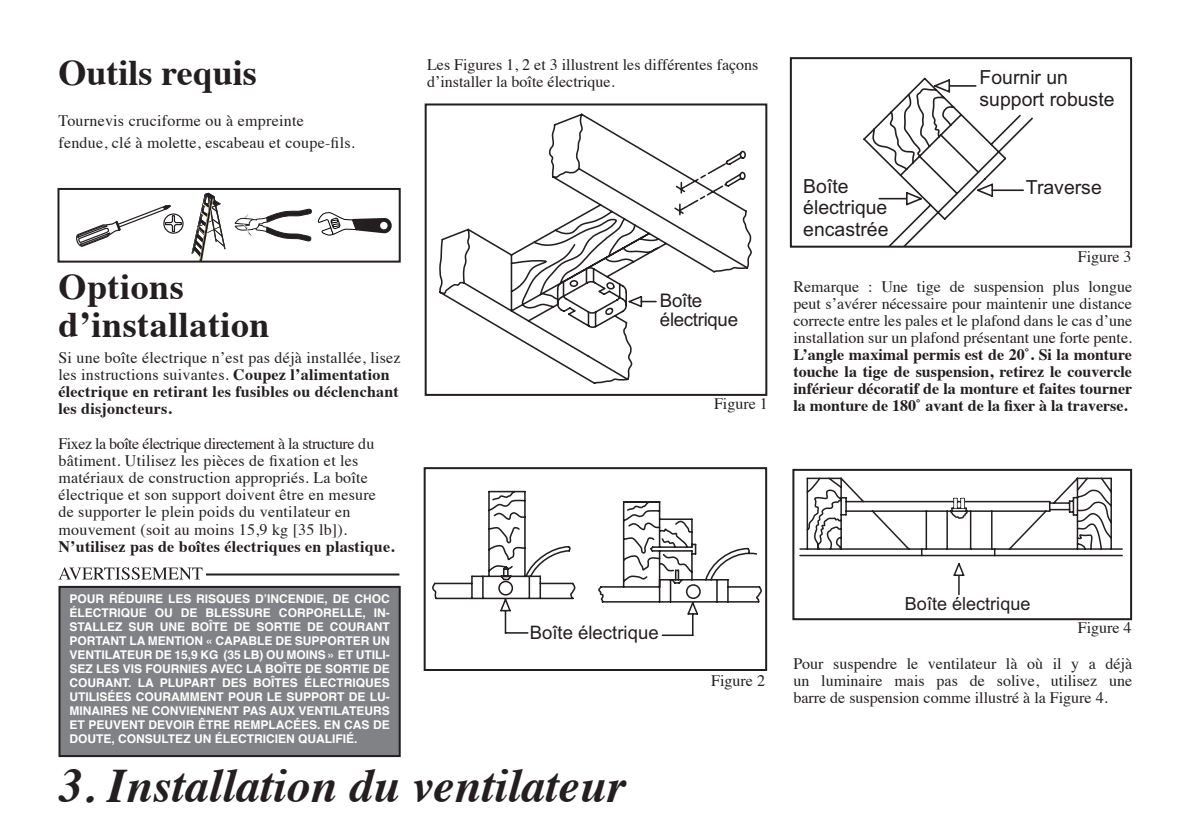
<style>
.page{position:relative;width:1190px;height:823px;background:#fff}
.page>*{position:absolute;margin:0;border:0;box-sizing:border-box;transform-origin:0 0}
.t1{font:italic 700 48px "Times";color:#231f20}
.t2{font:700 36px/38px "Times";letter-spacing:.015em;color:#231f20}
.t3{font:19.4px/21px "Arial";color:#231f20}
.t4{font:18.8px/18.8px "Arial";letter-spacing:-.02em;color:#231f20}
.t5{font:18.6px "Arial";color:#231f20}
.t6{font:18px "Arial";color:#231f20}
.t7{font:16px/17px "Times";letter-spacing:.015em;color:#231f20}
.t8{font:700 16px/17.2px "Times";letter-spacing:.015em;color:#231f20}
.t9{font:700 12px/14px "Helvetica";color:#fff;text-align:justify}
.s1{font-weight:400}
</style>
<div class="page">
<svg style="left:439px;top:114px;width:313px;height:270px"></svg>
<div style="left:424px;top:103px;width:343px;height:293px;border:2px solid #231f20"></div>
<svg style="left:432px;top:490px;width:330px;height:146px"></svg>
<div style="left:423px;top:467px;width:344px;height:203px;border:2px solid #231f20"></div>
<svg style="left:863px;top:77px;width:170px;height:167px"></svg>
<div style="left:790px;top:57px;width:342px;height:190px;border:2px solid #231f20"></div>
<svg style="left:799px;top:477px;width:323px;height:119px"></svg>
<div style="left:792px;top:468px;width:340px;height:152px;border:2px solid #231f20"></div>
<div style="left:59px;top:586px;width:341px;height:169px;background:#808285"></div>
<div style="left:58px;top:585px;width:343px;height:171px;border:2px solid #231f20"></div>
<hr style="left:206px;top:573px;width:193px;height:2px;background:#231f20">
<svg style="left:192px;top:193px;width:33px;height:66px"></svg>
<svg style="left:76px;top:204px;width:108px;height:43px"></svg>
<svg style="left:234px;top:208px;width:78px;height:34px"></svg>
<svg style="left:318px;top:212px;width:74px;height:24px"></svg>
<div style="left:57px;top:188px;width:344px;height:74px;border:2px solid #231f20"></div>
<svg style="left:59px;top:567px;width:143px;height:12px"></svg>
<h2 class="t2" style="left:58px;top:50px;width:200px">Outils requis</h2>
<p class="t7" style="left:58px;top:109px;width:298px;line-height:21.6px">Tournevis cruciforme ou à empreinte fendue, clé à molette, escabeau et coupe-fils.</p>
<p class="t7" style="left:427px;top:54px;width:333px">Les Figures 1, 2 et 3 illustrent les différentes façons d’installer la boîte électrique.</p>
<h2 class="t2" style="left:58px;top:264px;width:213px">Options d’installation</h2>
<p class="t8" style="left:58px;top:346px;width:344px"><span class="s1">Si une boîte électrique n’est pas déjà installée, lisez les instructions suivantes.</span> Coupez l’alimentation électrique en retirant les fusibles ou déclenchant les disjoncteurs.</p>
<p class="t7" style="left:58px;top:433px;width:319px">Fixez la boîte électrique directement à la structure du bâtiment. Utilisez les pièces de fixation et les matériaux de construction appropriés. La boîte électrique et son support doivent être en mesure de supporter le plein poids du ventilateur en mouvement (soit au moins 15,9 kg [35 lb]).</p>
<p class="t8" style="left:58px;top:536px;width:337px">N’utilisez pas de boîtes électriques en plastique.</p>
<p class="t9" style="left:69px;top:592px;width:322px">POUR RÉDUIRE LES RISQUES D’INCENDIE, DE CHOC ÉLECTRIQUE OU DE BLESSURE CORPORELLE, IN-STALLEZ SUR UNE BOÎTE DE SORTIE DE COURANT PORTANT LA MENTION « CAPABLE DE SUPPORTER UN VENTILATEUR DE 15,9 KG (35 LB) OU MOINS » ET UTILI-SEZ LES VIS FOURNIES AVEC LA BOÎTE DE SORTIE DE COURANT. LA PLUPART DES BOÎTES ÉLECTRIQUES UTILISÉES COURAMMENT POUR LE SUPPORT DE LU-MINAIRES NE CONVIENNENT PAS AUX VENTILATEURS ET PEUVENT DEVOIR ÊTRE REMPLACÉES. EN CAS DE DOUTE, CONSULTEZ UN ÉLECTRICIEN QUALIFIÉ.</p>
<p class="t4" style="left:660px;top:291px;width:80px">Boîte électrique</p>
<p class="t7" style="left:714px;top:393px;width:55px">Figure 1</p>
<p class="t5" style="left:529px;top:619px;width:130px">Boîte électrique</p>
<p class="t7" style="left:711px;top:670px;width:55px">Figure 2</p>
<h1 class="t1" style="left:60px;top:740px;width:567px">3. Installation du ventilateur</h1>
<p class="t3" style="left:803px;top:176px;width:87px">Boîte électrique encastrée</p>
<p class="t3" style="left:979px;top:67px;width:136px">Fournir un support robuste</p>
<p class="t3" style="left:1025px;top:177px;width:77px">Traverse</p>
<p class="t7" style="left:1077px;top:247px;width:55px">Figure 3</p>
<p class="t7" style="left:793px;top:276px;width:340px;text-align:justify">Remarque : Une tige de suspension plus longue peut s’avérer nécessaire pour maintenir une distance correcte entre les pales et le plafond dans le cas d’une installation sur un plafond présentant une forte pente.</p>
<p class="t8" style="left:793px;top:344px;width:340px;text-align:justify">L’angle maximal permis est de 20˚. Si la monture touche la tige de suspension, retirez le couvercle inférieur décoratif de la monture et faites tourner la monture de 180˚ avant de la fixer à la traverse.</p>
<p class="t6" style="left:905px;top:591px;width:127px">Boîte électrique</p>
<p class="t7" style="left:1077px;top:618px;width:55px">Figure 4</p>
<p class="t7" style="left:793px;top:653px;width:340px;text-align:justify">Pour suspendre le ventilateur là où il y a déjà un luminaire mais pas de solive, utilisez une barre de suspension comme illustré à la Figure 4.</p>
</div>
